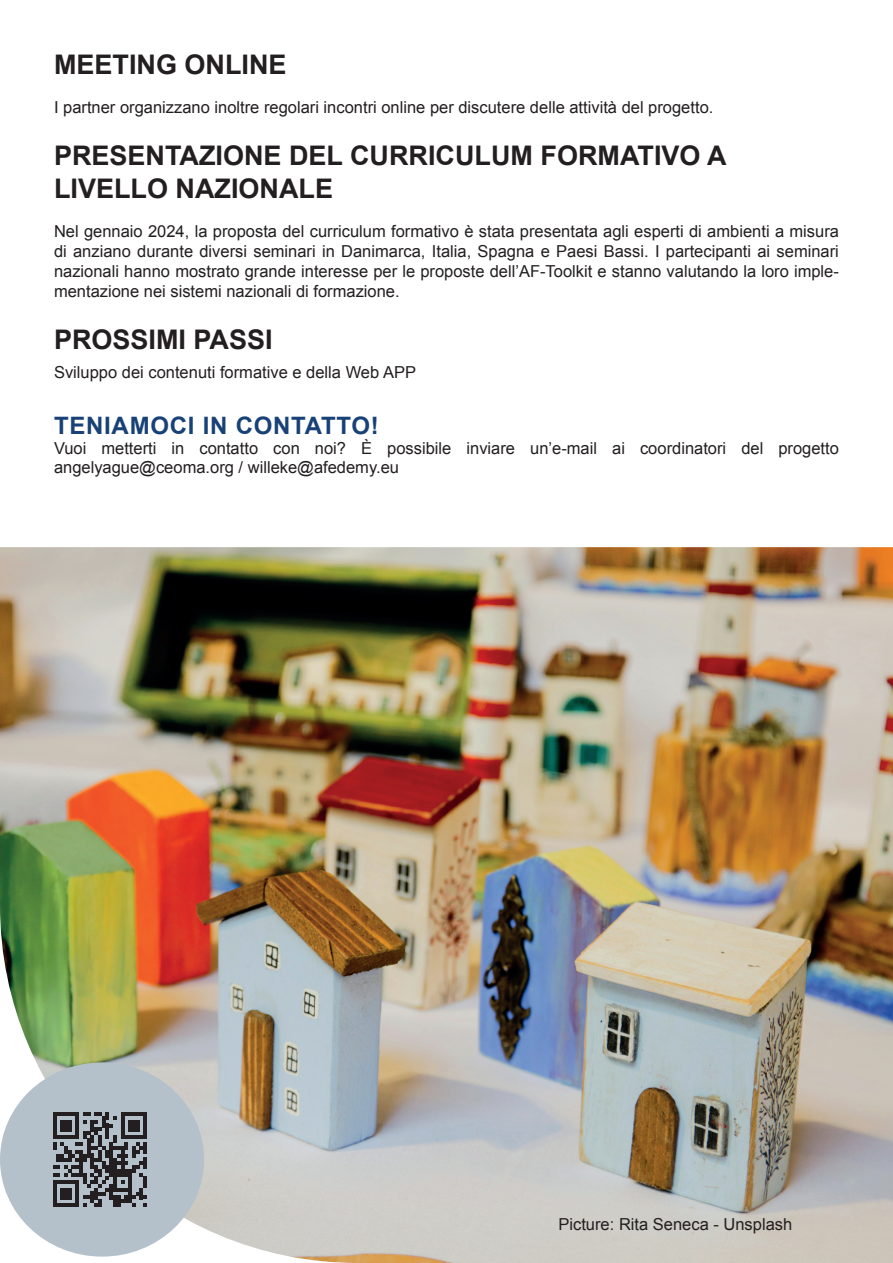
<style>
.page{position:relative;width:893px;height:1263px;background:#fff}
.page>*{position:absolute;margin:0;border:0;box-sizing:border-box;transform-origin:0 0}
.t1{font:700 27px/32.4px "Arial";color:#231f20}
.t2{font:700 24px "Arial";letter-spacing:.03em;color:#174177}
.t3{font:16.5px/19.8px "Arial";color:#231f20;text-align:justify}
</style>
<div class="page">
<img style="left:0;top:547px;width:893px;height:716px">
<div style="left:0;top:1062px;width:204px;height:194px;background:#b4c1cb;border-radius:50%"></div>
<svg style="left:53px;top:1112px;width:94px;height:95px"></svg>
<h1 class="t1" style="left:54px;top:49px;width:234px">MEETING ONLINE</h1>
<p class="t3" style="left:54px;top:98px;width:661px">I partner organizzano inoltre regolari incontri online per discutere delle attività del progetto.</p>
<h1 class="t1" style="left:54px;top:141px;width:674px">PRESENTAZIONE DEL CURRICULUM FORMATIVO A<br>LIVELLO NAZIONALE</h1>
<p class="t3" style="left:54px;top:222px;width:786px">Nel gennaio 2024, la proposta del curriculum formativo è stata presentata agli esperti di ambienti a misura di anziano durante diversi seminari in Danimarca, Italia, Spagna e Paesi Bassi. I partecipanti ai seminari nazionali hanno mostrato grande interesse per le proposte dell’AF-Toolkit e stanno valutando la loro imple&shy;mentazione nei sistemi nazionali di formazione.</p>
<h1 class="t1" style="left:54px;top:324px;width:220px">PROSSIMI PASSI</h1>
<p class="t3" style="left:54px;top:362px;width:363px">Sviluppo dei contenuti formative e della Web APP</p>
<h2 class="t2" style="left:54px;top:409px;width:326px">TENIAMOCI IN CONTATTO!</h2>
<p class="t3" style="left:54px;top:438px;width:786px">Vuoi metterti in contatto con noi? È possibile inviare un’e-mail ai coordinatori del progetto angelyague@ceoma.org / willeke@afedemy.eu</p>
<p class="t3" style="left:558px;top:1215px;width:235px">Picture: Rita Seneca - Unsplash</p>
</div>
